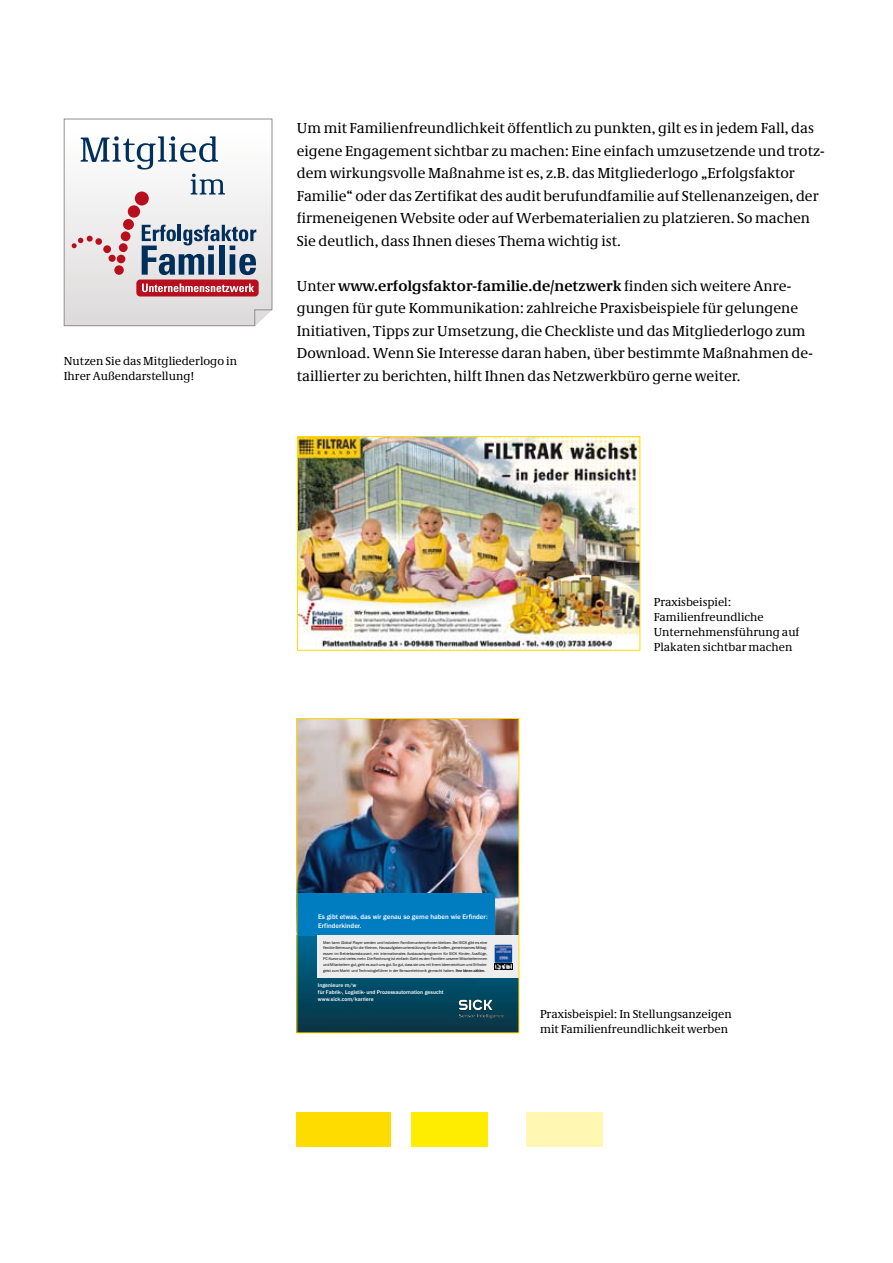
<style>
.page{position:relative;width:893px;height:1263px;background:#fff}
.page>*{position:absolute;margin:0;border:0;box-sizing:border-box;transform-origin:0 0}
.t1{font:15px/22.5px "Neue Demos";color:#000}
.t2{font:12px/15px "Neue Demos";color:#000}
.t3{font:500 6.9px/9px "SICK Franklin";color:#fff}
.t4{font:500 5.55px/6.8px "SICK Franklin";color:#fff}
.t5{font:4.05px/5.6px "SICK Franklin";letter-spacing:-.01em;color:#000;text-align:justify}
.s1{font-weight:700}
.s2{font-weight:500}
</style>
<div class="page">
<img style="left:299px;top:438px;width:339px;height:211px">
<div style="left:297px;top:436px;width:343px;height:215px;border:1px solid #ffdc00"></div>
<svg style="left:64px;top:119px;width:208px;height:207px"></svg>
<img style="left:298px;top:720px;width:219px;height:215px">
<svg style="left:298px;top:935px;width:219px;height:96px;background:#07475e"></svg>
<div style="left:297px;top:893px;width:198px;height:42px;background:#007cc0"></div>
<div style="left:318px;top:935px;width:201px;height:43px;background:#ededee"></div>
<svg style="left:472px;top:999px;width:6px;height:10px"></svg>
<svg style="left:495px;top:964px;width:17px;height:5px"></svg>
<svg style="left:495px;top:945px;width:17px;height:18px"></svg>
<div style="left:296px;top:718px;width:223px;height:315px;border:1px solid #ffdc00"></div>
<div style="left:297px;top:1112px;width:94px;height:34px;background:#ffdc00"></div>
<div style="left:412px;top:1112px;width:76px;height:34px;background:#ffed00"></div>
<div style="left:527px;top:1112px;width:76px;height:34px;background:#fff7b2"></div>
<p class="t2" style="left:64px;top:353px;width:175px">Nutzen Sie das Mitgliederlogo in<br>Ihrer Außendarstellung!</p>
<p class="t1" style="left:297px;top:117px;width:529px">Um mit Familienfreundlichkeit öffentlich zu punkten, gilt es in jedem Fall, das eigene Engagement sichtbar zu machen: Eine einfach umzusetzende und trotz&shy;dem wirkungsvolle Maßnahme ist es, z.B. das Mitgliederlogo „Erfolgsfaktor Familie“ oder das Zertifikat des audit berufundfamilie auf Stellenanzeigen, der firmeneigenen Website oder auf Werbematerialien zu platzieren. So machen Sie deutlich, dass Ihnen dieses Thema wichtig ist.</p>
<p class="t1" style="left:297px;top:274px;width:517px">Unter <span class="s1">www.erfolgsfaktor-familie.de/netzwerk</span> finden sich weitere Anre&shy;gungen für gute Kommunikation: zahlreiche Praxisbeispiele für gelungene Initiativen, Tipps zur Umsetzung, die Checkliste und das Mitgliederlogo zum Download. Wenn Sie Interesse daran haben, über bestimmte Maßnahmen de&shy;taillierter zu berichten, hilft Ihnen das Netzwerkbüro gerne weiter.</p>
<p class="t2" style="left:654px;top:594px;width:147px">Praxisbeispiel:<br>Familienfreundliche<br>Unternehmensführung auf<br>Plakaten sichtbar machen</p>
<p class="t3" style="left:318px;top:913px;width:171px">Es gibt etwas, das wir genau so gerne haben wie Erfinder:<br>Erfinderkinder.</p>
<p class="t5" style="left:323px;top:939px;width:166px">Man kann Global Player werden und trotzdem Familienunternehmen bleiben. Bei SICK gibt es eine flexible Betreuung für die Kleinen, Hausaufgabenunterstützung für die Großen, gemeinsames Mittag&shy;essen im Betriebsrestaurant, ein internationales Austauschprogramm für SICK Kinder, Ausflüge, PC-Kurse und vieles mehr. Die Rechnung ist einfach: Geht es den Familien unserer Mitarbeiterinnen und Mitarbeitern gut, geht es auch uns gut. So gut, dass sie uns mit ihrem Ideenreichtum und Erfinder&shy;geist zum Markt- und Technologieführer in der Sensorelektronik gemacht haben. <span class="s2">Ihre Ideen zählen.</span></p>
<p class="t4" style="left:318px;top:982px;width:127px">Ingenieure m/w<br>für Fabrik-, Logistik- und Prozessautomation gesucht www.sick.com/karriere</p>
<p class="t2" style="left:540px;top:1006px;width:193px">Praxisbeispiel: In Stellungsanzeigen mit Familienfreundlichkeit werben</p>
</div>
